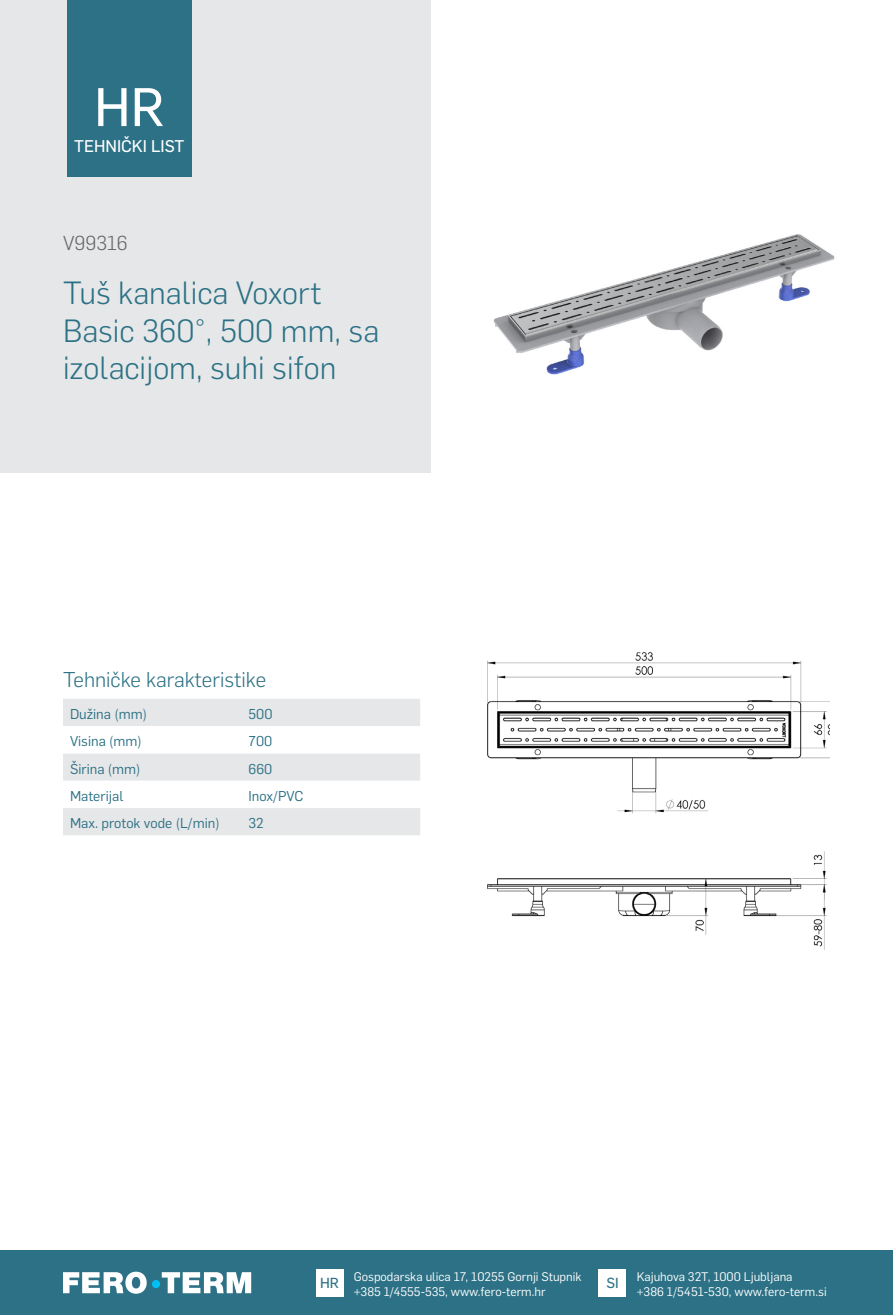
<style>
.page{position:relative;width:893px;height:1315px;background:#fff}
.page>*{position:absolute;margin:0;border:0;box-sizing:border-box;transform-origin:0 0}
.t1{font:53.2px "Flama Basic";color:#fff}
.t2{font:300 31.5px/37.8px "Flama";color:#2c7185}
.t3{font:300 21px "Flama";color:#2c7185}
.t4{font:300 19.78px "Flama";color:#636466}
.t5{font:16.62px "Flama Basic";color:#fff}
.t6{font:14.35px "Flama Basic";color:#2c7185}
.t7{font:14px "Flama";color:#2c7185}
.t8{font:12.25px/15.8px "Flama";color:#fff}
</style>
<div class="page">
<div style="left:0;top:1250px;width:893px;height:65px;background:#2c7185"></div>
<div style="left:316px;top:1269px;width:27px;height:27px;background:#fff"></div>
<div style="left:599px;top:1269px;width:27px;height:27px;background:#fff"></div>
<svg style="left:63px;top:1271px;width:188px;height:22px"></svg>
<div style="left:152px;top:1280px;width:8px;height:8px;background:#00c0f3;border-radius:50%"></div>
<img style="left:493px;top:234px;width:342px;height:141px">
<img style="left:487px;top:652px;width:343px;height:298px">
<div style="left:0;top:0;width:430px;height:472px;background:#e6e7e8"></div>
<div style="left:67px;top:0;width:124px;height:177px;background:#2c7185"></div>
<div style="left:63px;top:699px;width:357px;height:136px;background:#e6e7e8"></div>
<svg style="left:63px;top:726px;width:357px;height:82px"></svg>
<h1 class="t1" style="left:94px;top:70px;width:72px">HR</h1>
<h3 class="t5" style="left:74px;top:134px;width:112px">TEHNIČKI LIST</h3>
<h3 class="t4" style="left:63px;top:229px;width:66px">V99316</h3>
<h2 class="t2" style="left:63px;top:272px;width:318px">Tuš kanalica Voxort<br>Basic 360°, 500 mm, sa izolacijom, suhi sifon</h2>
<h3 class="t3" style="left:63px;top:665px;width:205px">Tehničke karakteristike</h3>
<p class="t7" style="left:70px;top:704px;width:78px">Dužina (mm)</p>
<p class="t7" style="left:249px;top:704px;width:25px">500</p>
<p class="t7" style="left:70px;top:732px;width:73px">Visina (mm)</p>
<p class="t7" style="left:249px;top:732px;width:25px">700</p>
<p class="t7" style="left:70px;top:759px;width:72px">Širina (mm)</p>
<p class="t7" style="left:249px;top:759px;width:25px">660</p>
<p class="t7" style="left:70px;top:786px;width:55px">Materijal</p>
<p class="t7" style="left:249px;top:786px;width:56px">Inox/PVC</p>
<p class="t7" style="left:70px;top:813px;width:151px">Max. protok vode (L/min)</p>
<p class="t7" style="left:249px;top:813px;width:17px">32</p>
<p class="t6" style="left:320px;top:1272px;width:20px">HR</p>
<p class="t8" style="left:637px;top:1267px;width:191px">Kajuhova 32T, 1000 Ljubljana<br>+386 1/5451-530, www.fero-term.si</p>
<p class="t8" style="left:354px;top:1267px;width:229px">Gospodarska ulica 17, 10255 Gornji Stupnik +385 1/4555-535, www.fero-term.hr</p>
<p class="t6" style="left:606px;top:1272px;width:14px">SI</p>
</div>
